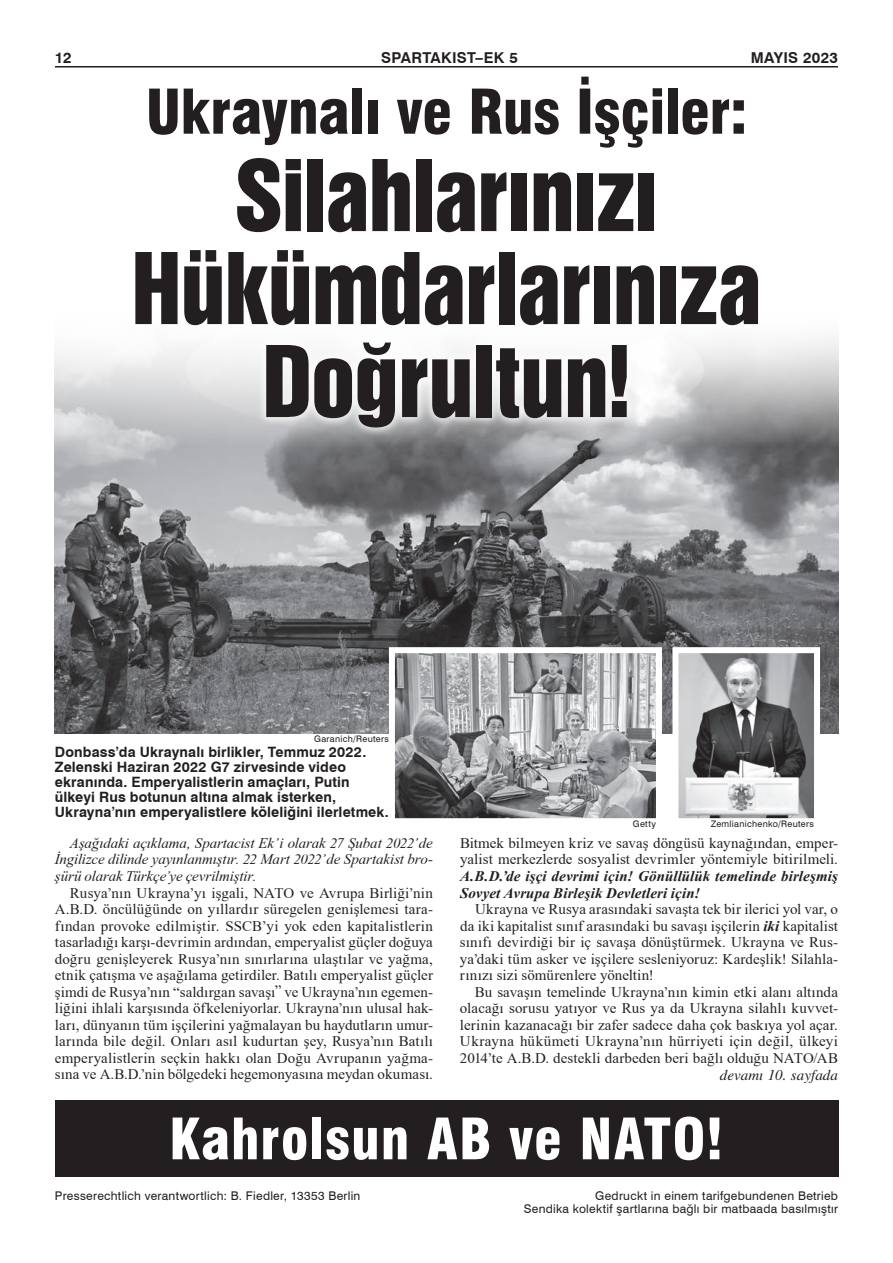
<style>
.page{position:relative;width:893px;height:1263px;background:#fff}
.page>*{position:absolute;margin:0;border:0;box-sizing:border-box;transform-origin:0 0}
.t1{font:90px/93px "Swiss 921 BT Regular A";letter-spacing:-.01em;color:#231f20;text-align:center}
.t2{font:900 condensed 60px "Swiss 721 BT";letter-spacing:-.005em;color:#231f20}
.t3{font:900 condensed 55.5px "Swiss 721 BT";letter-spacing:.025em;color:#fff}
.t4{font:15px/16.5px "Turkish Times New Roman";letter-spacing:.005em;color:#231f20;text-align:justify}
.t5{font:italic 15px/16.5px "Turkish Times New Roman";letter-spacing:-.01em;color:#231f20;text-align:justify}
.t6{font:italic 700 15px/16.5px "Turkish Times New Roman";letter-spacing:.01em;color:#231f20}
.t7{font:700 15px "Swiss 721 BT";letter-spacing:.015em;color:#231f20}
.t8{font:italic 15px "Times LT Std";letter-spacing:.005em;color:#231f20}
.t9{font:700 14.25px/15px "Swiss 721 BT";letter-spacing:.01em;color:#231f20}
.t10{font:12px/13.5px "Swiss 721 BT";letter-spacing:.025em;color:#231f20;text-align:right}
.t11{font:9px "Swiss 721 BT";letter-spacing:.035em;color:#231f20}
.s1{font-weight:700;font-style:italic}
</style>
<div class="page">
<hr style="left:55px;top:66px;width:783px;height:2px;background:#231f20">
<img style="left:55px;top:339px;width:783px;height:394px">
<svg style="left:386px;top:644px;width:279px;height:175px;background:#a2a3a5"></svg>
<svg style="left:669px;top:644px;width:154px;height:175px"></svg>
<div style="left:126px;top:148px;width:642px;height:289px;background:#fff;opacity:.75"></div>
<div style="left:55px;top:1100px;width:783px;height:76px;background:#231f20"></div>
<p class="t7" style="left:55px;top:49px;width:18px">12</p>
<p class="t7" style="left:381px;top:49px;width:138px">SPARTAKIST–EK 5</p>
<p class="t7" style="left:751px;top:49px;width:89px">MAYIS 2023</p>
<h2 class="t2" style="left:145px;top:76px;width:603px">Ukraynalı ve Rus İşçiler:</h2>
<h1 class="t1" style="left:131px;top:148px;width:632px">Silahlarınızı<br>Hükümdarlarınıza<br>Doğrultun!</h1>
<p class="t11" style="left:314px;top:733px;width:76px">Garanich/Reuters</p>
<p class="t9" style="left:55px;top:744px;width:335px">Donbass’da Ukraynalı birlikler, Temmuz 2022.<br>Zelenski Haziran 2022 G7 zirvesinde video ekranında. Emperyalistlerin amaçları, Putin ülkeyi Rus botunun altına almak isterken, Ukrayna’nın emperyalistlere köleliğini ilerletmek.</p>
<p class="t5" style="left:55px;top:835px;width:379px;text-indent:15px">Aşağıdaki açıklama, Spartacist Ek’i olarak 27 Şubat 2022’de İngilizce dilinde yayınlanmıştır. 22 Mart 2022’de Spartakist bro&shy;şürü olarak Türkçe’ye çevrilmiştir.</p>
<p class="t4" style="left:55px;top:885px;width:380px;text-indent:15px">Rusya’nın Ukrayna’yı işgali, NATO ve Avrupa Birliği’nin A.B.D. öncülüğünde on yıllardır süregelen genişlemesi tara&shy;fından provoke edilmiştir. SSCB’yi yok eden kapitalistlerin tasarladığı karşı-devrimin ardından, emperyalist güçler doğuya doğru genişleyerek Rusya’nın sınırlarına ulaştılar ve yağma, etnik çatışma ve aşağılama getirdiler. Batılı emperyalist güçler şimdi de Rusya’nın “saldırgan savaşı” ve Ukrayna’nın egemen&shy;liğini ihlali karşısında öfkeleniyorlar. Ukrayna’nın ulusal hak&shy;ları, dünyanın tüm işçilerini yağmalayan bu haydutların umur&shy;larında bile değil. Onları asıl kudurtan şey, Rusya’nın Batılı emperyalistlerin seçkin hakkı olan Doğu Avrupanın yağma&shy;sına ve A.B.D.’nin bölgedeki hegemonyasına meydan okuması.</p>
<p class="t11" style="left:633px;top:818px;width:25px">Getty</p>
<p class="t11" style="left:711px;top:818px;width:105px">Zemlianichenko/Reuters</p>
<p class="t4" style="left:460px;top:835px;width:380px">Bitmek bilmeyen kriz ve savaş döngüsü kaynağından, emper&shy;yalist merkezlerde sosyalist devrimler yöntemiyle bitirilmeli.</p>
<p class="t6" style="left:460px;top:868px;width:379px">A.B.D.’de işçi devrimi için! Gönüllülük temelinde birleşmiş<br>Sovyet Avrupa Birleşik Devletleri için!</p>
<p class="t4" style="left:460px;top:901px;width:380px;text-indent:15px">Ukrayna ve Rusya arasındaki savaşta tek bir ilerici yol var, o da iki kapitalist sınıf arasındaki bu savaşı işçilerin <span class="s1">iki</span> kapitalist sınıfı devirdiği bir iç savaşa dönüştürmek. Ukrayna ve Rus&shy;ya’daki tüm asker ve işçilere sesleniyoruz: Kardeşlik! Silahla&shy;rınızı sizi sömürenlere yöneltin!</p>
<p class="t4" style="left:460px;top:984px;width:380px;text-indent:15px">Bu savaşın temelinde Ukrayna’nın kimin etki alanı altında olacağı sorusu yatıyor ve Rus ya da Ukrayna silahlı kuvvet&shy;lerinin kazanacağı bir zafer sadece daha çok baskıya yol açar.<br>Ukrayna hükümeti Ukrayna’nın hürriyeti için değil, ülkeyi 2014’te A.B.D. destekli darbeden beri bağlı olduğu NATO/AB</p>
<p class="t8" style="left:720px;top:1067px;width:120px">devamı 10. sayfada</p>
<h3 class="t3" style="left:169px;top:1106px;width:556px">Kahrolsun AB ve NATO!</h3>
<p class="t10" style="left:55px;top:1188px;width:307px">Presserechtlich verantwortlich: B. Fiedler, 13353 Berlin</p>
<p class="t10" style="left:524px;top:1188px;width:316px">Gedruckt in einem tarifgebundenen Betrieb<br>Sendika kolektif şartlarına bağlı bir matbaada basılmıştır</p>
</div>
